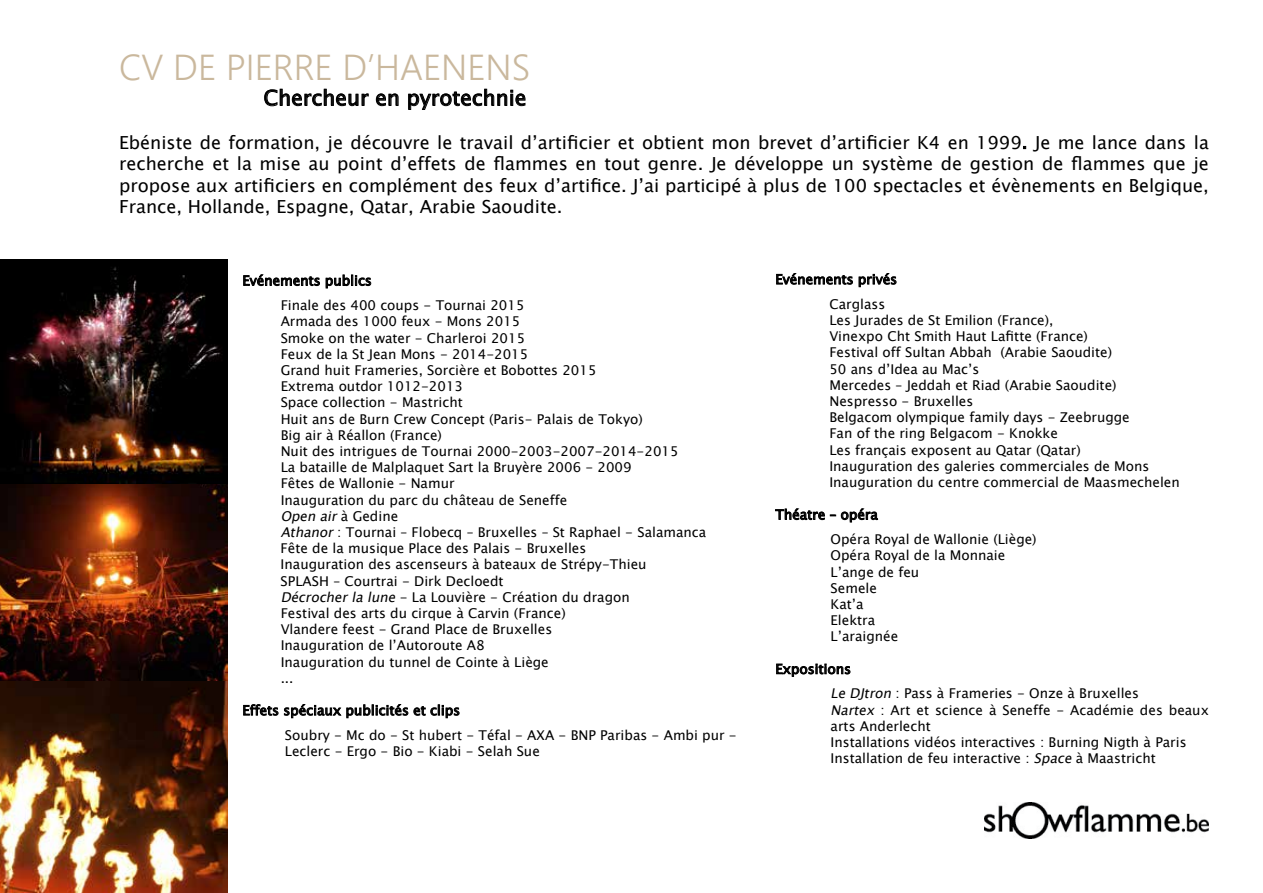
<style>
.page{position:relative;width:1263px;height:893px;background:#fff}
.page>*{position:absolute;margin:0;border:0;box-sizing:border-box;transform-origin:0 0}
.t1{font:300 36px "Leelawadee UI";color:#cab89d}
.t2{font:21px "Lucida Sans Unicode";color:#000}
.t3{font:18px/21.6px "Lucida Sans Unicode";color:#000;text-align:justify}
.t4{font:13.5px/16.2px "Lucida Sans Unicode";color:#000}
.s1{font-style:italic}
</style>
<div class="page">
<img style="left:0;top:484px;width:227px;height:197px">
<svg style="left:264px;top:89px;width:104px;height:17px"></svg>
<svg style="left:376px;top:94px;width:22px;height:12px"></svg>
<svg style="left:408px;top:89px;width:117px;height:21px"></svg>
<svg style="left:243px;top:274px;width:77px;height:12px"></svg>
<svg style="left:326px;top:275px;width:45px;height:13px"></svg>
<svg style="left:243px;top:704px;width:35px;height:12px"></svg>
<svg style="left:284px;top:704px;width:176px;height:14px"></svg>
<svg style="left:776px;top:273px;width:77px;height:12px"></svg>
<svg style="left:859px;top:273px;width:37px;height:14px"></svg>
<svg style="left:775px;top:508px;width:103px;height:14px"></svg>
<svg style="left:776px;top:664px;width:74px;height:13px"></svg>
<img style="left:0;top:681px;width:227px;height:212px">
<img style="left:0;top:260px;width:227px;height:224px">
<img style="left:984px;top:802px;width:225px;height:37px">
<h1 class="t1" style="left:119px;top:43px;width:413px">CV DE PIERRE D’HAENENS</h1>
<h2 class="t2" style="left:264px;top:81px;width:264px">Chercheur en pyrotechnie</h2>
<p class="t3" style="left:119px;top:131px;width:1091px">Ebéniste de formation, je découvre le travail d’artificier et obtient mon brevet d’artificier K4 en 1999. Je me lance dans la recherche et la mise au point d’effets de flammes en tout genre. Je développe un système de gestion de flammes que je propose aux artificiers en complément des feux d’artifice. J’ai participé à plus de 100 spectacles et évènements en Belgique, France, Hollande, Espagne, Qatar, Arabie Saoudite.</p>
<p class="t4" style="left:281px;top:268px;width:245px;line-height:24.8px;text-indent:-38px">Evénements publics<br>Finale des 400 coups - Tournai 2015</p>
<p class="t4" style="left:281px;top:313px;width:427px">Armada des 1000 feux - Mons 2015<br>Smoke on the water - Charleroi 2015<br>Feux de la St Jean Mons - 2014-2015<br>Grand huit Frameries, Sorcière et Bobottes 2015<br>Extrema outdor 1012-2013<br>Space collection - Mastricht<br>Huit ans de Burn Crew Concept (Paris- Palais de Tokyo)<br>Big air à Réallon (France)<br>Nuit des intrigues de Tournai 2000-2003-2007-2014-2015<br>La bataille de Malplaquet Sart la Bruyère 2006 - 2009<br>Fêtes de Wallonie - Namur<br>Inauguration du parc du château de Seneffe<br><span class="s1">Open air</span>à Gedine<br><span class="s1">Athanor</span>: Tournai – Flobecq – Bruxelles – St Raphael - Salamanca Fête de la musique Place des Palais - Bruxelles<br>Inauguration des ascenseurs à bateaux de Strépy-Thieu<br>SPLASH – Courtrai - Dirk Decloedt<br><span class="s1">Décrocherla lune</span> - La Louvière - Création du dragon<br>Festival des arts du cirque à Carvin (France)<br>Vlandere feest - Grand Place de Bruxelles<br>Inauguration de l’Autoroute A8<br>Inauguration du tunnel de Cointe à Liège<br>...</p>
<p class="t4" style="left:285px;top:698px;width:453px;line-height:24.8px;text-indent:-43px">Effets spéciaux publicités et clips<br>Soubry - Mc do - St hubert - Téfal - AXA - BNP Paribas - Ambi pur -</p>
<p class="t4" style="left:285px;top:743px;width:256px">Leclerc - Ergo - Bio - Kiabi - Selah Sue</p>
<p class="t4" style="left:829px;top:267px;width:69px;line-height:24.8px;text-indent:-54px">Evénements privés<br>Carglass</p>
<p class="t4" style="left:829px;top:312px;width:352px">Les Jurades de St Emilion (France),<br>Vinexpo Cht Smith Haut Lafitte (France)<br>Festival off Sultan Abbah (Arabie Saoudite)<br>50 ans d’Idea au Mac’s<br>Mercedes – Jeddah et Riad (Arabie Saoudite)<br>Nespresso - Bruxelles<br>Belgacom olympique family days - Zeebrugge<br>Fan of the ring Belgacom - Knokke<br>Les français exposent au Qatar (Qatar)<br>Inauguration des galeries commerciales de Mons Inauguration du centre commercial de Maasmechelen</p>
<p class="t4" style="left:831px;top:502px;width:207px;line-height:24.8px;text-indent:-55px">Théatre – opéra<br>Opéra Royal de Wallonie (Liège)</p>
<p class="t4" style="left:831px;top:547px;width:176px">Opéra Royal de la Monnaie<br>L’ange de feu<br>Semele<br>Kat’a<br>Elektra<br>L’araignée</p>
<p class="t4" style="left:831px;top:657px;width:310px;line-height:24.8px;text-indent:-55px">Expositions<br><span class="s1">Le DJtron</span> : Pass à Frameries - Onze à Bruxelles</p>
<p class="t4" style="left:831px;top:702px;width:380px"><span class="s1">Nartex</span> : Art et science à Seneffe - Académie des beaux arts Anderlecht<br>Installations vidéos interactives : Burning Nigth à Paris Installation de feu interactive : <span class="s1">Space</span> à Maastricht</p>
</div>
